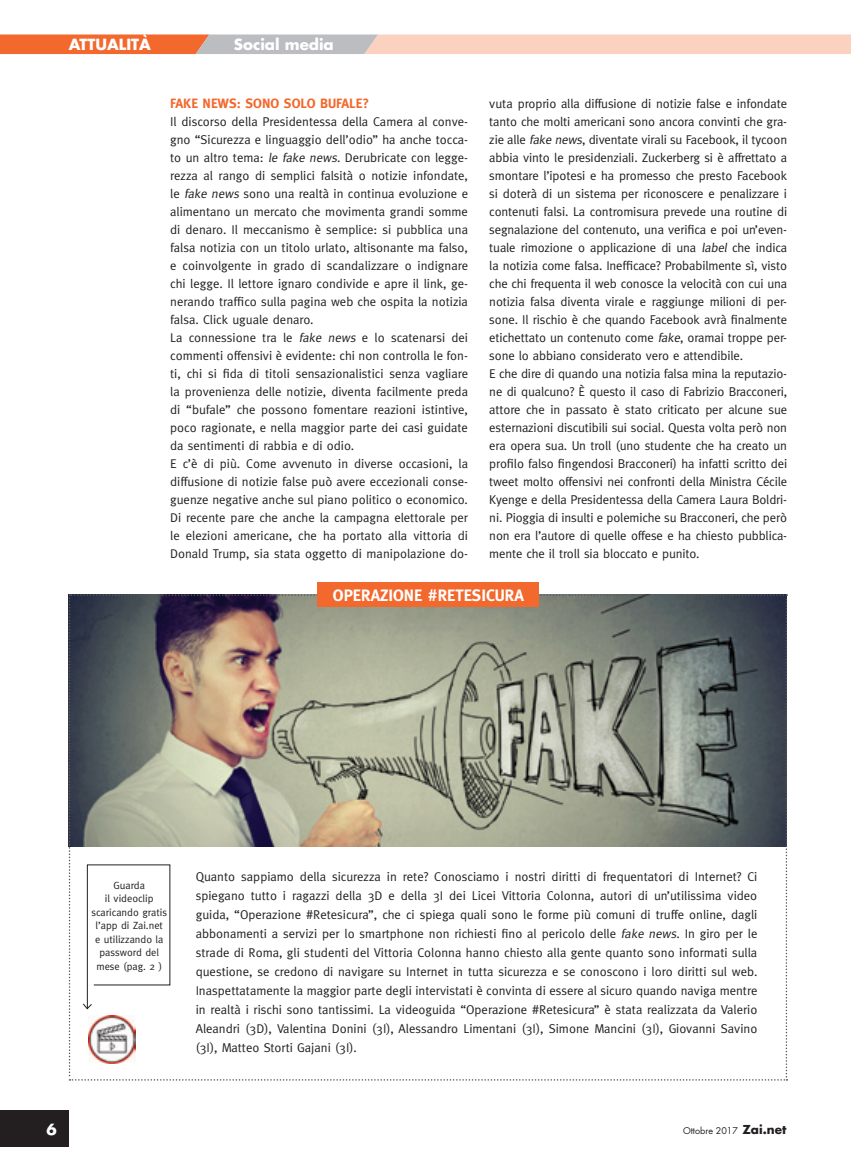
<style>
.page{position:relative;width:851px;height:1170px;background:#fff}
.page>*{position:absolute;margin:0;border:0;box-sizing:border-box;transform-origin:0 0}
.t1{font:700 16.5px "Meta";color:#fff}
.t2{font:700 15px "Futura";color:#fff}
.t3{font:700 13.5px "Meta";color:#f2682d}
.t4{font:12.75px/18px "Meta";letter-spacing:-.01em;color:#231f20}
.t5{font:10.5px/13.5px "Meta";color:#231f20;text-align:center}
.t6{font:9px "Futura";color:#231f20}
.s1{font-style:italic}
.s2{font-weight:700;font-size:12px}
</style>
<div class="page">
<div style="left:0;top:1110px;width:69px;height:36px;background:#231f20"></div>
<svg style="left:0;top:34px;width:850px;height:20px;background:#ecb59f"></svg>
<div style="left:317px;top:582px;width:221px;height:24px;background:#f2682d"></div>
<svg style="left:69px;top:594px;width:718px;height:486px"></svg>
<p class="t2" style="left:69px;top:34px;width:84px">ATTUALITÀ</p>
<p class="t2" style="left:234px;top:34px;width:101px">Social media</p>
<p class="t3" style="left:170px;top:96px;width:200px">FAKE NEWS: SONO SOLO BUFALE?</p>
<p class="t4" style="left:170px;top:112px;width:299px">Il discorso della Presidentessa della Camera al conve&shy;gno “Sicurezza e linguaggio dell’odio” ha anche tocca&shy;to un altro tema: <span class="s1">le fake news</span>. Derubricate con legge&shy;rezza al rango di semplici falsità o notizie infondate, le <span class="s1">fake news</span> sono una realtà in continua evoluzione e alimentano un mercato che movimenta grandi somme di denaro. Il meccanismo è semplice: si pubblica una falsa notizia con un titolo urlato, altisonante ma falso, e coinvolgente in grado di scandalizzare o indignare chi legge. Il lettore ignaro condivide e apre il link, ge&shy;nerando traffico sulla pagina web che ospita la notizia falsa. Click uguale denaro.<br>La connessione tra le <span class="s1">fake news</span> e lo scatenarsi dei commenti offensivi è evidente: chi non controlla le fon&shy;ti, chi si fida di titoli sensazionalistici senza vagliare la provenienza delle notizie, diventa facilmente preda di “bufale” che possono fomentare reazioni istintive, poco ragionate, e nella maggior parte dei casi guidate da sentimenti di rabbia e di odio.<br>E c’è di più. Come avvenuto in diverse occasioni, la diffusione di notizie false può avere eccezionali conse&shy;guenze negative anche sul piano politico o economico.<br>Di recente pare che anche la campagna elettorale per le elezioni americane, che ha portato alla vittoria di Donald Trump, sia stata oggetto di manipolazione do-</p>
<p class="t4" style="left:489px;top:94px;width:299px">vuta proprio alla diffusione di notizie false e infondate tanto che molti americani sono ancora convinti che gra&shy;zie alle <span class="s1">fake news</span>, diventate virali su Facebook, il tycoon abbia vinto le presidenziali. Zuckerberg si è affrettato a smontare l’ipotesi e ha promesso che presto Facebook si doterà di un sistema per riconoscere e penalizzare i contenuti falsi. La contromisura prevede una routine di segnalazione del contenuto, una verifica e poi un’even&shy;tuale rimozione o applicazione di una <span class="s1">label</span> che indica la notizia come falsa. Inefficace? Probabilmente sì, visto che chi frequenta il web conosce la velocità con cui una notizia falsa diventa virale e raggiunge milioni di per&shy;sone. Il rischio è che quando Facebook avrà finalmente etichettato un contenuto come <span class="s1">fake</span>, oramai troppe per&shy;sone lo abbiano considerato vero e attendibile.<br>E che dire di quando una notizia falsa mina la reputazio&shy;ne di qualcuno? È questo il caso di Fabrizio Bracconeri, attore che in passato è stato criticato per alcune sue esternazioni discutibili sui social. Questa volta però non era opera sua. Un troll (uno studente che ha creato un profilo falso fingendosi Bracconeri) ha infatti scritto dei tweet molto offensivi nei confronti della Ministra Cécile Kyenge e della Presidentessa della Camera Laura Boldri&shy;ni. Pioggia di insulti e polemiche su Bracconeri, che però non era l’autore di quelle offese e ha chiesto pubblica&shy;mente che il troll sia bloccato e punito.</p>
<p class="t1" style="left:333px;top:585px;width:192px">OPERAZIONE #RETESICURA</p>
<p class="t5" style="left:91px;top:878px;width:77px">Guarda<br>il videoclip scaricando gratis l’app di Zai.net<br>e utilizzando la password del mese (pag. 2 )</p>
<p class="t4" style="left:196px;top:867px;width:563px;line-height:18.9px;text-align:justify">Quanto sappiamo della sicurezza in rete? Conosciamo i nostri diritti di frequentatori di Internet? Ci spiegano tutto i ragazzi della 3D e della 3I dei Licei Vittoria Colonna, autori di un’utilissima video guida, “Operazione #Retesicura”, che ci spiega quali sono le forme più comuni di truffe online, dagli abbonamenti a servizi per lo smartphone non richiesti fino al pericolo delle <span class="s1">fake news</span>. In giro per le strade di Roma, gli studenti del Vittoria Colonna hanno chiesto alla gente quanto sono informati sulla questione, se credono di navigare su Internet in tutta sicurezza e se conoscono i loro diritti sul web.<br>Inaspettatamente la maggior parte degli intervistati è convinta di essere al sicuro quando naviga mentre in realtà i rischi sono tantissimi. La videoguida “Operazione #Retesicura” è stata realizzata da Valerio Aleandri (3D), Valentina Donini (3I), Alessandro Limentani (3I), Simone Mancini (3I), Giovanni Savino (3I), Matteo Storti Gajani (3I).</p>
<p class="t2" style="left:46px;top:1118px;width:12px">6</p>
<p class="t6" style="left:683px;top:1124px;width:105px">Ottobre 2017 <span class="s2">Zai.net</span></p>
</div>
